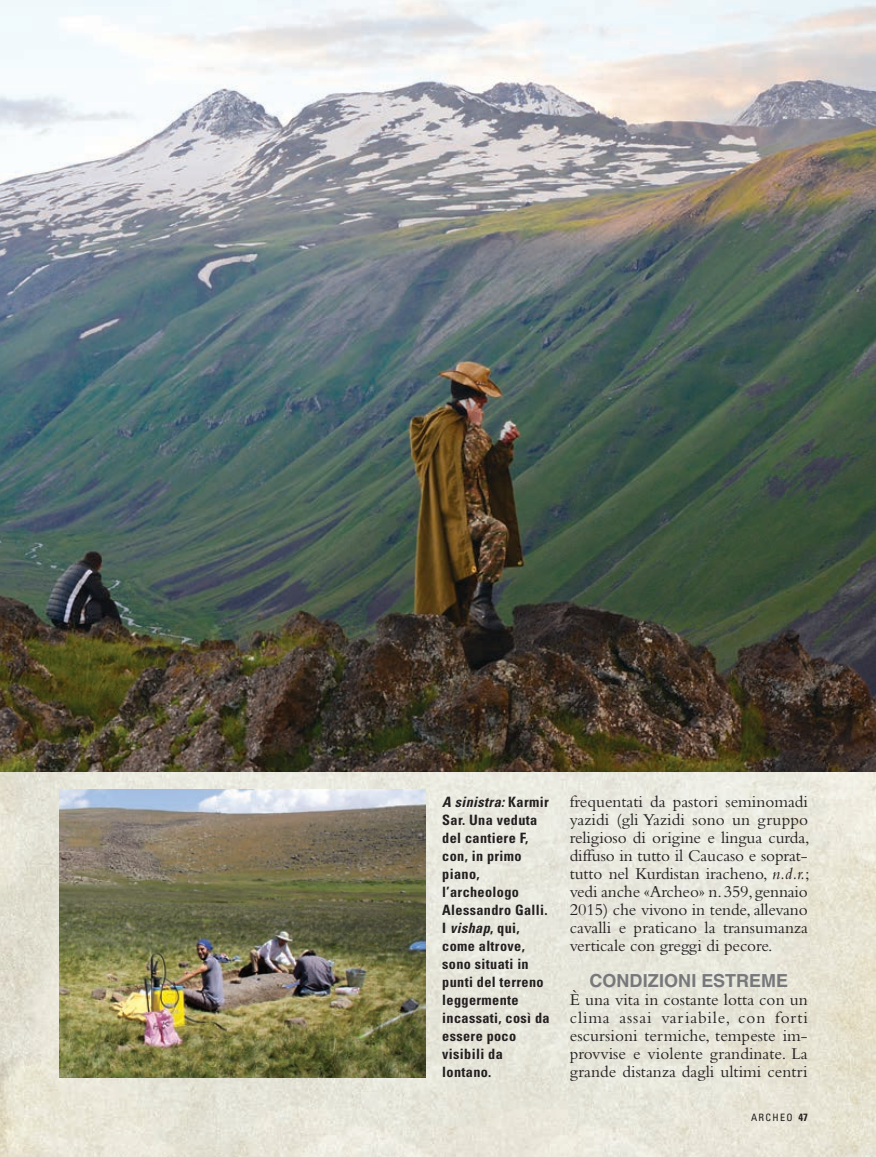
<style>
.page{position:relative;width:876px;height:1157px;background:#fff}
.page>*{position:absolute;margin:0;border:0;box-sizing:border-box;transform-origin:0 0}
.t1{font:700 18px "Helvetica LT Std";letter-spacing:.005em;color:#76787b}
.t2{font:17.25px/18px "Bembo Std";letter-spacing:.005em;color:#231f20;text-align:justify}
.t3{font:700 condensed 14.25px/18px "Univers LT Std";letter-spacing:.025em;color:#231f20}
.t4{font:condensed 10.2px "Univers LT Std";letter-spacing:.135em;color:#231f20}
.s1{font-style:italic}
.s2{font-weight:700;font-size:10.5px}
</style>
<div class="page">
<img style="left:1px;top:771px;width:875px;height:386px">
<img style="left:0;top:0;width:876px;height:771px">
<img style="left:60px;top:789px;width:365px;height:288px">
<p class="t3" style="left:442px;top:793px;width:109px"><span class="s1">A sinistra:</span> Karmir<br>Sar. Una veduta del cantiere F, con, in primo piano, l’archeologo<br>Alessandro Galli.<br>I <span class="s1">vishap</span>, qui, come altrove, sono situati in punti del terreno leggermente incassati, così da essere poco visibili da lontano.</p>
<p class="t2" style="left:570px;top:792px;width:241px">frequentati da pastori seminomadi yazidi (gli Yazidi sono un gruppo religioso di origine e lingua curda, diffuso in tutto il Caucaso e soprat&shy;tutto nel Kurdistan iracheno, <span class="s1">n.d.r.</span>; vedi anche «Archeo» n. 359, gennaio 2015) che vivono in tende, allevano cavalli e praticano la transumanza verticale con greggi di pecore.</p>
<p class="t1" style="left:589px;top:969px;width:200px">CONDIZIONI ESTREME</p>
<p class="t2" style="left:570px;top:990px;width:240px">È una vita in costante lotta con un clima assai variabile, con forti escursioni termiche, tempeste im&shy;provvise e violente grandinate. La grande distanza dagli ultimi centri</p>
<p class="t4" style="left:751px;top:1111px;width:58px">ARCHEO <span class="s2">47</span></p>
</div>
